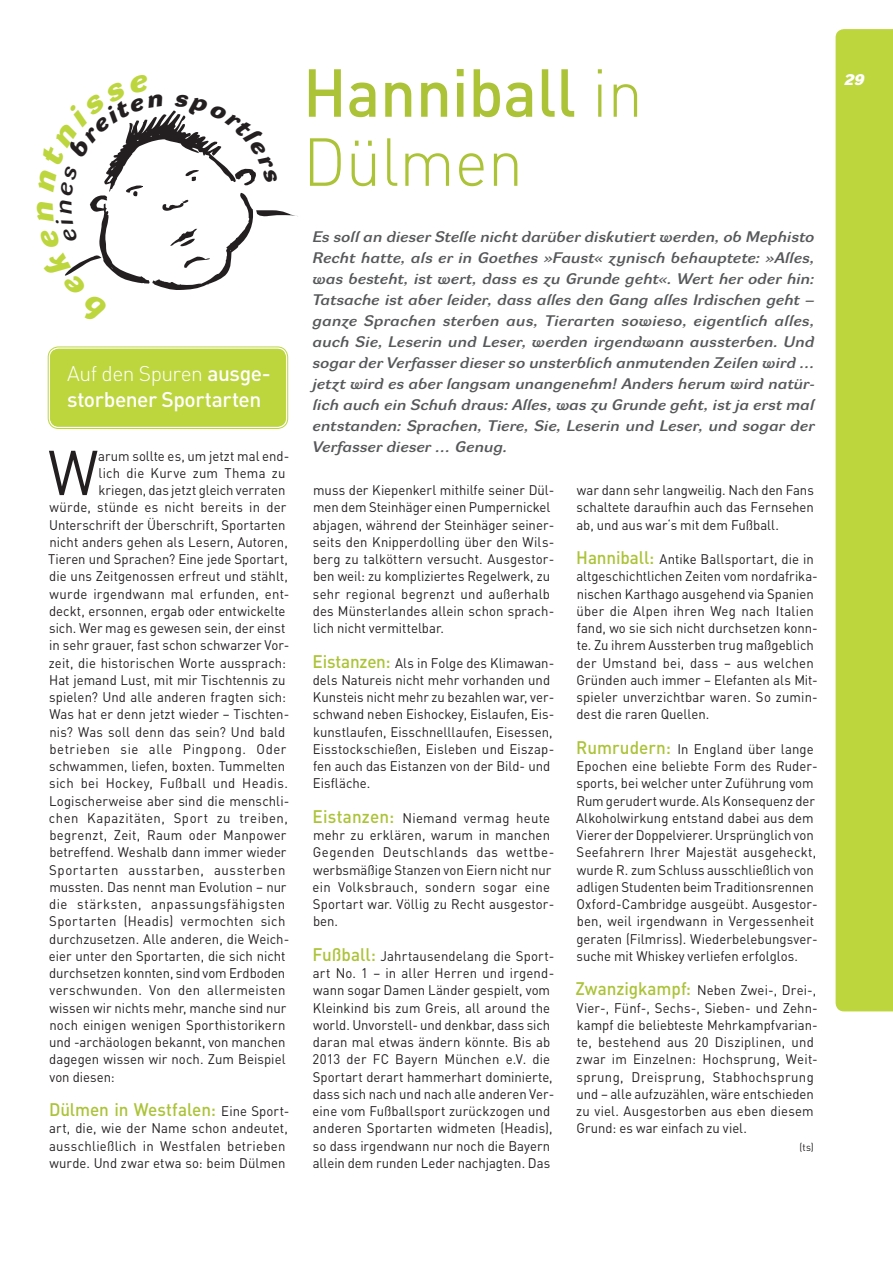
<style>
.page{position:relative;width:893px;height:1263px;background:#fff}
.page>*{position:absolute;margin:0;border:0;box-sizing:border-box;transform-origin:0 0}
.t1{font:500 66.75px/69px "DIN";color:#acc338;scale:.95 1}
.t2{font:62.25px "DIN";color:#231f20;scale:.95 1}
.t3{font:500 21px/25.5px "DIN";letter-spacing:-.025em;color:#fff}
.t4{font:500 18px "DIN";letter-spacing:-.005em;color:#acc338;scale:.95 1}
.t5{font:italic 700 15px/21px "Dyna Grotesk LXE";color:#57585a;text-align:justify}
.t6{font:italic 700 15px "Dyna Grotesk DXE";color:#fff}
.t7{font:13.8px/17.2px "DIN";letter-spacing:.005em;color:#231f20;scale:.95 1}
.t8{font:13.8px "DIN";letter-spacing:.025em;color:#231f20;scale:.95 1}
.t9{font:13.8px "DIN";letter-spacing:.045em;color:#231f20;scale:.95 1}
.t10{font:13.8px "DIN";letter-spacing:.04em;color:#231f20;scale:.95 1}
.t11{font:13.8px "DIN";letter-spacing:.035em;color:#231f20;scale:.95 1}
.t12{font:10.5px "DIN";color:#231f20;scale:.95 1}
.s1{font-weight:300}
.s2{font-weight:400;font-size:13.8px;color:#231f20}
.s3{font-weight:500;font-size:18px;color:#acc338}
</style>
<div class="page">
<div style="left:836px;top:29px;width:57px;height:982px;background:#bdd63e"></div>
<div style="left:50px;top:349px;width:236px;height:78px;background:#bdd63e;border-radius:9px"></div>
<div style="left:48px;top:347px;width:240px;height:82px;border:1px solid #bdd63e;border-radius:10px"></div>
<div style="left:50px;top:349px;width:236px;height:78px;border:2px solid #bdd63e;border-radius:7px"></div>
<svg style="left:65px;top:110px;width:233px;height:180px"></svg>
<h3 class="t3" style="left:67px;top:360px;width:205px"><span class="s1">Auf den Spuren</span> ausge&shy;storbener Sportarten</h3>
<h2 class="t2" style="left:48px;top:434px;width:55px">W</h2>
<p class="t7" style="left:98px;top:447px;width:203px">arum sollte es, um jetzt mal end-</p>
<p class="t7" style="left:98px;top:464px;width:198px">lich die Kurve zum Thema zu</p>
<p class="t7" style="left:98px;top:481px;width:198px">kriegen, das jetzt gleich verraten</p>
<p class="t7" style="left:49px;top:498px;width:251px">würde, stünde es nicht bereits in der</p>
<p class="t7" style="left:49px;top:516px;width:250px">Unterschrift der Überschrift, Sportarten</p>
<p class="t7" style="left:49px;top:533px;width:253px">nicht anders gehen als Lesern, Autoren,</p>
<p class="t7" style="left:48px;top:550px;width:254px">Tieren und Sprachen? Eine jede Sportart,</p>
<p class="t7" style="left:49px;top:567px;width:253px">die uns Zeitgenossen erfreut und stählt,</p>
<p class="t7" style="left:49px;top:585px;width:254px">wurde irgendwann mal erfunden, ent-</p>
<p class="t7" style="left:49px;top:602px;width:250px">deckt, ersonnen, ergab oder entwickelte</p>
<p class="t7" style="left:49px;top:619px;width:250px">sich. Wer mag es gewesen sein, der einst</p>
<p class="t7" style="left:49px;top:636px;width:254px">in sehr grauer, fast schon schwarzer Vor-</p>
<p class="t7" style="left:49px;top:654px;width:251px">zeit, die historischen Worte aussprach:</p>
<p class="t7" style="left:49px;top:671px;width:250px">Hat jemand Lust, mit mir Tischtennis zu</p>
<p class="t7" style="left:49px;top:688px;width:251px">spielen? Und alle anderen fragten sich:</p>
<p class="t7" style="left:49px;top:705px;width:254px">Was hat er denn jetzt wieder – Tischten-</p>
<p class="t7" style="left:49px;top:723px;width:250px">nis? Was soll denn das sein? Und bald</p>
<p class="t9" style="left:49px;top:740px;width:251px">betrieben sie alle Pingpong. Oder</p>
<p class="t7" style="left:49px;top:757px;width:250px">schwammen, liefen, boxten. Tummelten</p>
<p class="t8" style="left:49px;top:775px;width:253px">sich bei Hockey, Fußball und Headis.</p>
<p class="t7" style="left:49px;top:792px;width:254px">Logischerweise aber sind die menschli-</p>
<p class="t11" style="left:49px;top:809px;width:253px">chen Kapazitäten, Sport zu treiben,</p>
<p class="t8" style="left:49px;top:826px;width:251px">begrenzt, Zeit, Raum oder Manpower</p>
<p class="t7" style="left:49px;top:843px;width:251px">betreffend. Weshalb dann immer wieder</p>
<p class="t9" style="left:49px;top:861px;width:250px">Sportarten ausstarben, aussterben</p>
<p class="t7" style="left:49px;top:878px;width:251px">mussten. Das nennt man Evolution – nur</p>
<p class="t10" style="left:49px;top:895px;width:250px">die stärksten, anpassungsfähigsten</p>
<p class="t8" style="left:49px;top:913px;width:250px">Sportarten (Headis) vermochten sich</p>
<p class="t7" style="left:49px;top:930px;width:254px">durchzusetzen. Alle anderen, die Weich-</p>
<p class="t7" style="left:49px;top:947px;width:251px">eier unter den Sportarten, die sich nicht</p>
<p class="t7" style="left:49px;top:964px;width:250px">durchsetzen konnten, sind vom Erdboden</p>
<p class="t8" style="left:49px;top:982px;width:250px">verschwunden. Von den allermeisten</p>
<p class="t7" style="left:49px;top:999px;width:251px">wissen wir nichts mehr, manche sind nur</p>
<p class="t7" style="left:49px;top:1016px;width:250px">noch einigen wenigen Sporthistorikern</p>
<p class="t7" style="left:49px;top:1033px;width:250px">und -archäologen bekannt, von manchen</p>
<p class="t7" style="left:49px;top:1050px;width:250px">dagegen wissen wir noch. Zum Beispiel</p>
<p class="t7" style="left:49px;top:1068px;width:70px">von diesen:</p>
<h3 class="t4" style="left:49px;top:1098px;width:255px">Dülmen in Westfalen: <span class="s2">Eine Sport-</span></h3>
<p class="t7" style="left:49px;top:1119px;width:253px">art, die, wie der Name schon andeutet, ausschließlich in Westfalen betrieben wurde. Und zwar etwa so: beim Dülmen</p>
<h1 class="t1" style="left:303px;top:56px;width:359px">Hanniball <span class="s1">in<br>Dülmen</span></h1>
<p class="t5" style="left:313px;top:228px;width:503px">Es soll an dieser Stelle nicht darüber diskutiert werden, ob Mephisto Recht hatte, als er in Goethes »Faust« zynisch behauptete: »Alles, was besteht, ist wert, dass es zu Grunde geht«. Wert her oder hin:<br>Tatsache ist aber leider, dass alles den Gang alles Irdischen geht – ganze Sprachen sterben aus, Tierarten sowieso, eigentlich alles, auch Sie, Leserin und Leser, werden irgendwann aussterben. Und sogar der Verfasser dieser so unsterblich anmutenden Zeilen wird ... jetzt wird es aber langsam unangenehm! Anders herum wird natür&shy;lich auch ein Schuh draus: Alles, was zu Grunde geht, ist ja erst mal entstanden: Sprachen, Tiere, Sie, Leserin und Leser, und sogar der Verfasser dieser ... Genug.</p>
<p class="t7" style="left:313px;top:481px;width:256px">muss der Kiepenkerl mithilfe seiner Dül&shy;men dem Steinhäger einen Pumpernickel abjagen, während der Steinhäger seiner&shy;seits den Knipperdolling über den Wils&shy;berg zu talköttern versucht. Ausgestor&shy;ben weil: zu kompliziertes Regelwerk, zu sehr regional begrenzt und außerhalb des Münsterlandes allein schon sprach&shy;lich nicht vermittelbar.</p>
<p class="t7" style="left:313px;top:654px;width:256px"><span class="s3">Eistanzen:</span> Als in Folge des Klimawan&shy;dels Natureis nicht mehr vorhanden und Kunsteis nicht mehr zu bezahlen war, ver&shy;schwand neben Eishockey, Eislaufen, Eis&shy;kunstlaufen, Eisschnelllaufen, Eisessen, Eisstockschießen, Eisleben und Eiszap&shy;fen auch das Eistanzen von der Bild- und Eisfläche.</p>
<p class="t7" style="left:313px;top:809px;width:256px"><span class="s3">Eistanzen:</span> Niemand vermag heute mehr zu erklären, warum in manchen<br>Gegenden Deutschlands das wettbe&shy;werbsmäßige Stanzen von Eiern nicht nur ein Volksbrauch, sondern sogar eine<br>Sportart war. Völlig zu Recht ausgestor&shy;ben.</p>
<p class="t7" style="left:313px;top:947px;width:256px"><span class="s3">Fußball:</span> Jahrtausendelang die Sport&shy;art No. 1 – in aller Herren und irgend&shy;wann sogar Damen Länder gespielt, vom Kleinkind bis zum Greis, all around the world. Unvorstell- und denkbar, dass sich daran mal etwas ändern könnte. Bis ab 2013 der FC Bayern München e.V. die Sportart derart hammerhart dominierte, dass sich nach und nach alle anderen Ver&shy;eine vom Fußballsport zurückzogen und anderen Sportarten widmeten (Headis), so dass irgendwann nur noch die Bayern allein dem runden Leder nachjagten. Das</p>
<p class="t7" style="left:576px;top:481px;width:251px;text-align:justify">war dann sehr langweilig. Nach den Fans schaltete daraufhin auch das Fernsehen ab, und aus war‘s mit dem Fußball.</p>
<p class="t7" style="left:576px;top:550px;width:256px"><span class="s3">Hanniball:</span> Antike Ballsportart, die in altgeschichtlichen Zeiten vom nordafrika&shy;nischen Karthago ausgehend via Spanien über die Alpen ihren Weg nach Italien fand, wo sie sich nicht durchsetzen konn&shy;te. Zu ihrem Aussterben trug maßgeblich der Umstand bei, dass – aus welchen Gründen auch immer – Elefanten als Mit&shy;spieler unverzichtbar waren. So zumin&shy;dest die raren Quellen.</p>
<p class="t7" style="left:576px;top:740px;width:256px"><span class="s3">Rumrudern:</span> In England über lange Epochen eine beliebte Form des Ruder&shy;sports, bei welcher unter Zuführung vom Rum gerudert wurde. Als Konsequenz der Alkoholwirkung entstand dabei aus dem Vierer der Doppelvierer. Ursprünglich von Seefahrern Ihrer Majestät ausgeheckt, wurde R. zum Schluss ausschließlich von adligen Studenten beim Traditionsrennen Oxford-Cambridge ausgeübt. Ausgestor&shy;ben, weil irgendwann in Vergessenheit geraten (Filmriss). Wiederbelebungsver&shy;suche mit Whiskey verliefen erfolglos.</p>
<p class="t7" style="left:575px;top:981px;width:257px"><span class="s3">Zwanzigkampf:</span> Neben Zwei-, Drei-, Vier-, Fünf-, Sechs-, Sieben- und Zehn&shy;kampf die beliebteste Mehrkampfvarian&shy;te, bestehend aus 20 Disziplinen, und zwar im Einzelnen: Hochsprung, Weit&shy;sprung, Dreisprung, Stabhochsprung und – alle aufzuzählen, wäre entschieden zu viel. Ausgestorben aus eben diesem Grund: es war einfach zu viel.</p>
<p class="t12" style="left:799px;top:1140px;width:17px">(ts)</p>
<p class="t6" style="left:844px;top:71px;width:22px">29</p>
</div>
